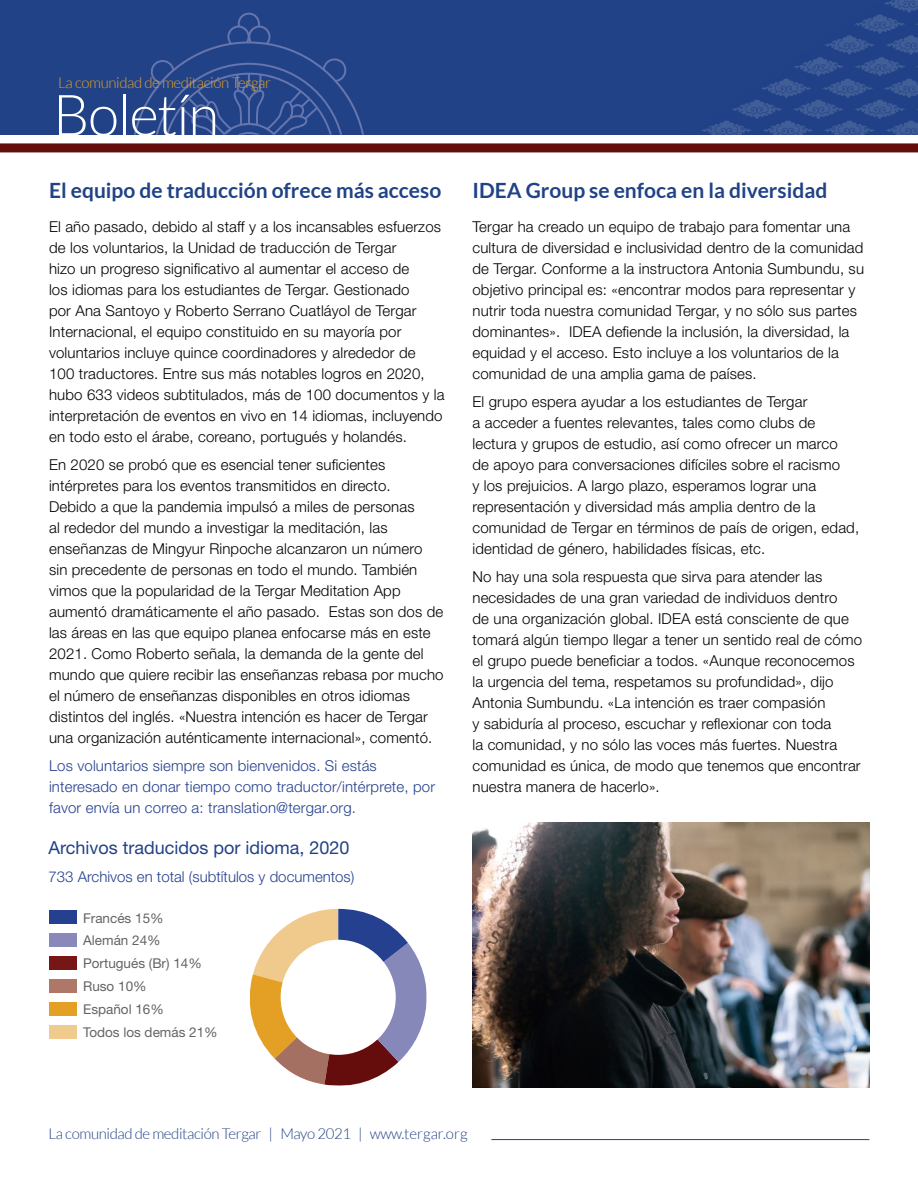
<style>
.page{position:relative;width:918px;height:1188px;background:#fff}
.page>*{position:absolute;margin:0;border:0;box-sizing:border-box;transform-origin:0 0}
.t1{font:300 57px "Lato";letter-spacing:-.025em;color:#fff}
.t2{font:700 21px "Lato";color:#204386}
.t3{font:18px "Helvetica Neue LT Std";color:#214287}
.t4{font:300 15px/21px "Helvetica Neue LT Std";letter-spacing:.01em;color:#000}
.t5{font:300 15px/21px "Helvetica Neue LT Std";letter-spacing:.01em;color:#25408f}
.t6{font:300 15px "Lato";letter-spacing:-.025em;color:#214287}
.t7{font:300 15px "Lato";letter-spacing:-.025em;color:#e4a025}
.t8{font:13.5px/23px "Helvetica Neue LT Std";color:#636466}
</style>
<div class="page">
<div style="left:0;top:0;width:918px;height:135px;background:#214287"></div>
<hr style="left:491px;top:1139px;width:378px;height:1px;background:#25408f">
<div style="left:49px;top:910px;width:27px;height:13px;background:#25408f"></div>
<div style="left:49px;top:933px;width:27px;height:13px;background:#8889ba"></div>
<div style="left:49px;top:956px;width:27px;height:14px;background:#761617"></div>
<div style="left:49px;top:979px;width:27px;height:14px;background:#af7768"></div>
<div style="left:49px;top:1002px;width:27px;height:14px;background:#e4a024"></div>
<div style="left:49px;top:1025px;width:27px;height:14px;background:#f1cb8d"></div>
<svg style="left:250px;top:909px;width:177px;height:177px"></svg>
<div style="left:281px;top:940px;width:115px;height:115px;background:#fff;border-radius:50%"></div>
<img style="left:473px;top:823px;width:396px;height:265px">
<img style="left:711px;top:0;width:207px;height:135px">
<svg style="left:702px;top:0;width:182px;height:134px"></svg>
<svg style="left:134px;top:13px;width:230px;height:122px"></svg>
<div style="left:0;top:143px;width:918px;height:9px;background:#650c0d"></div>
<p class="t7" style="left:58px;top:75px;width:214px">La comunidad de meditación Tergar</p>
<h1 class="t1" style="left:53px;top:85px;width:168px">Boletín</h1>
<h2 class="t2" style="left:49px;top:178px;width:394px">El equipo de traducción ofrece más acceso</h2>
<p class="t4" style="left:49px;top:216px;width:397px">El año pasado, debido al staff y a los incansables esfuerzos de los voluntarios, la Unidad de traducción de Tergar<br>hizo un progreso significativo al aumentar el acceso de<br>los idiomas para los estudiantes de Tergar. Gestionado<br>por Ana Santoyo y Roberto Serrano Cuatláyol de Tergar Internacional, el equipo constituido en su mayoría por voluntarios incluye quince coordinadores y alrededor de 100 traductores. Entre sus más notables logros en 2020, hubo 633 videos subtitulados, más de 100 documentos y la interpretación de eventos en vivo en 14 idiomas, incluyendo en todo esto el árabe, coreano, portugués y holandés.</p>
<p class="t4" style="left:49px;top:454px;width:396px">En 2020 se probó que es esencial tener suficientes intérpretes para los eventos transmitidos en directo.<br>Debido a que la pandemia impulsó a miles de personas<br>al rededor del mundo a investigar la meditación, las enseñanzas de Mingyur Rinpoche alcanzaron un número sin precedente de personas en todo el mundo. También vimos que la popularidad de la Tergar Meditation App aumentó dramáticamente el año pasado. Estas son dos de las áreas en las que equipo planea enfocarse más en este 2021. Como Roberto señala, la demanda de la gente del mundo que quiere recibir las enseñanzas rebasa por mucho el número de enseñanzas disponibles en otros idiomas distintos del inglés. «Nuestra intención es hacer de Tergar una organización auténticamente internacional», comentó.</p>
<p class="t5" style="left:49px;top:755px;width:388px">Los voluntarios siempre son bienvenidos. Si estás interesado en donar tiempo como traductor/intérprete, por favor envía un correo a: translation@tergar.org.</p>
<p class="t3" style="left:49px;top:837px;width:303px">Archivos traducidos por idioma, 2020</p>
<p class="t5" style="left:49px;top:866px;width:307px">733 Archivos en total (subtítulos y documentos)</p>
<p class="t8" style="left:83px;top:906px;width:136px">Francés 15%<br>Alemán 24%<br>Portugués (Br) 14%<br>Ruso 10%<br>Español 16%<br>Todos los demás 21%</p>
<h2 class="t2" style="left:472px;top:178px;width:356px">IDEA Group se enfoca en la diversidad</h2>
<p class="t4" style="left:472px;top:216px;width:393px">Tergar ha creado un equipo de trabajo para fomentar una cultura de diversidad e inclusividad dentro de la comunidad de Tergar. Conforme a la instructora Antonia Sumbundu, su objetivo principal es: «encontrar modos para representar y nutrir toda nuestra comunidad Tergar, y no sólo sus partes dominantes». IDEA defiende la inclusión, la diversidad, la equidad y el acceso. Esto incluye a los voluntarios de la comunidad de una amplia gama de países.</p>
<p class="t4" style="left:472px;top:391px;width:388px">El grupo espera ayudar a los estudiantes de Tergar<br>a acceder a fuentes relevantes, tales como clubs de lectura y grupos de estudio, así como ofrecer un marco<br>de apoyo para conversaciones difíciles sobre el racismo<br>y los prejuicios. A largo plazo, esperamos lograr una representación y diversidad más amplia dentro de la comunidad de Tergar en términos de país de origen, edad, identidad de género, habilidades físicas, etc.</p>
<p class="t4" style="left:472px;top:566px;width:391px">No hay una sola respuesta que sirva para atender las necesidades de una gran variedad de individuos dentro<br>de una organización global. IDEA está consciente de que tomará algún tiempo llegar a tener un sentido real de cómo el grupo puede beneficiar a todos. «Aunque reconocemos la urgencia del tema, respetamos su profundidad», dijo Antonia Sumbundu. «La intención es traer compasión<br>y sabiduría al proceso, escuchar y reflexionar con toda<br>la comunidad, y no sólo las voces más fuertes. Nuestra comunidad es única, de modo que tenemos que encontrar nuestra manera de hacerlo».</p>
<p class="t6" style="left:49px;top:1126px;width:421px">La comunidad de meditación Tergar | Mayo 2021 | www.tergar.org</p>
</div>
